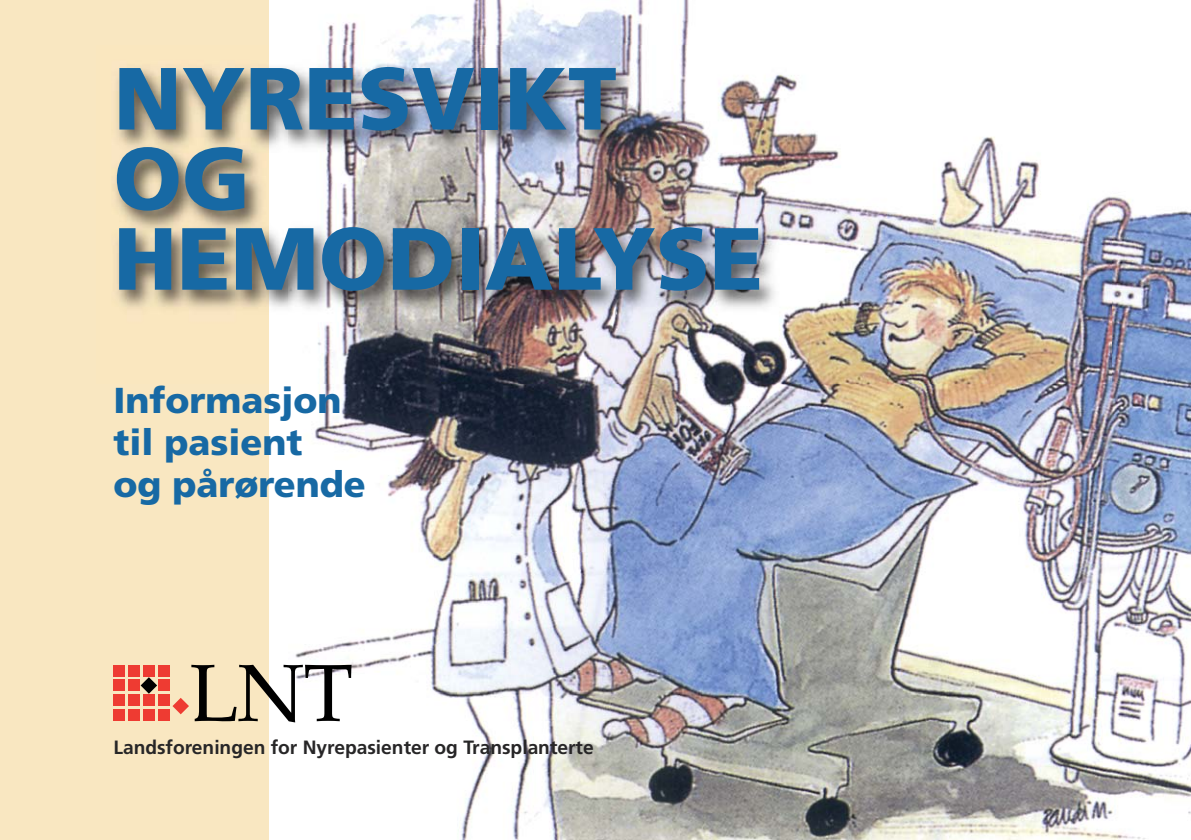
<style>
.page{position:relative;width:1191px;height:840px;background:#fff}
.page>*{position:absolute;margin:0;border:0;box-sizing:border-box;transform-origin:0 0}
.t1{font:900 88px/80px "Frutiger";color:#1769a4}
.t2{font:900 36px/42px "Frutiger";color:#1769a4}
.t3{font:700 19.2px "Frutiger";color:#272627}
</style>
<div class="page">
<div style="left:0;top:0;width:269px;height:839px;background:#f9e7c1"></div>
<img style="left:293px;top:0;width:898px;height:839px">
<img style="left:115px;top:45px;width:996px;height:338px">
<div style="left:113px;top:709px;width:12px;height:11px;background:#ee3b32"></div>
<div style="left:113px;top:694px;width:12px;height:11px;background:#ee3b32"></div>
<div style="left:113px;top:679px;width:12px;height:12px;background:#ee3b32"></div>
<div style="left:113px;top:664px;width:12px;height:12px;background:#ee3b32"></div>
<div style="left:158px;top:709px;width:12px;height:11px;background:#ee3b32"></div>
<div style="left:143px;top:709px;width:12px;height:11px;background:#ee3b32"></div>
<div style="left:128px;top:709px;width:12px;height:11px;background:#ee3b32"></div>
<div style="left:158px;top:694px;width:12px;height:11px;background:#ee3b32"></div>
<div style="left:143px;top:694px;width:12px;height:11px;background:#ee3b32"></div>
<div style="left:128px;top:694px;width:12px;height:11px;background:#ee3b32"></div>
<div style="left:158px;top:679px;width:12px;height:12px;background:#ee3b32"></div>
<svg style="left:141px;top:676px;width:16px;height:17px"></svg>
<div style="left:128px;top:679px;width:12px;height:12px;background:#ee3b32"></div>
<div style="left:158px;top:664px;width:12px;height:12px;background:#ee3b32"></div>
<div style="left:143px;top:664px;width:12px;height:12px;background:#ee3b32"></div>
<div style="left:128px;top:664px;width:12px;height:12px;background:#ee3b32"></div>
<svg style="left:172px;top:664px;width:179px;height:58px"></svg>
<h1 class="t1" style="left:113px;top:66px;width:651px">NYRESVIKT<br>OG<br>HEMODIALYSE</h1>
<h2 class="t2" style="left:113px;top:382px;width:254px">Informasjon til pasient<br>og pårørende</h2>
<p class="t3" style="left:113px;top:739px;width:482px">Landsforeningen for Nyrepasienter og Transplanterte</p>
</div>
